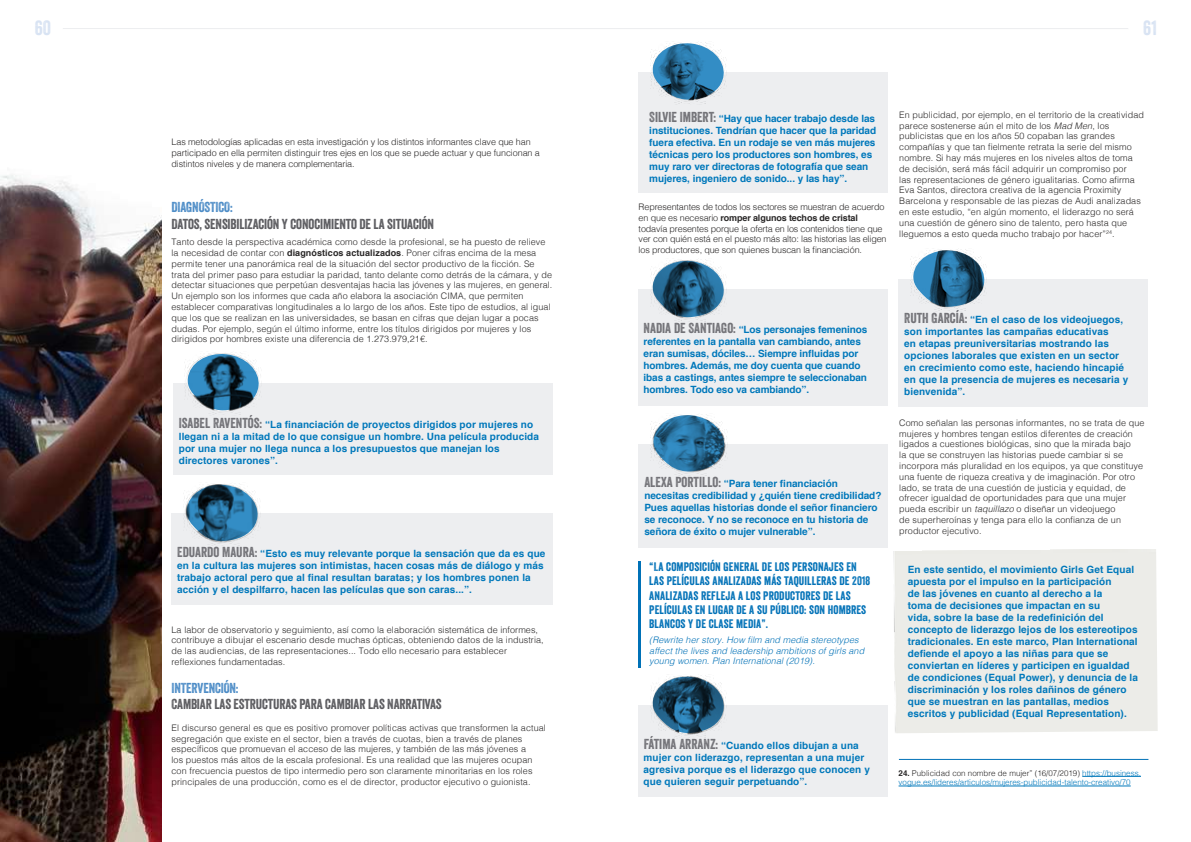
<style>
.page{position:relative;width:1191px;height:842px;background:#fff}
.page>*{position:absolute;margin:0;border:0;box-sizing:border-box;transform-origin:0 0}
.t1{font:20px "Veneer";color:#d8e3f3}
.t2{font:14px "Veneer";letter-spacing:-.01em;color:#5b5b5f}
.t3{font:14px "Veneer";letter-spacing:-.01em;color:#4b8bc6}
.t4{font:12px/14.4px "Veneer";letter-spacing:.01em;color:#0071b7}
.t5{font:700 10px/12px "Helvetica";letter-spacing:.01em;color:#0078bb}
.t6{font:700 10px/12px "Helvetica";letter-spacing:-.01em;color:#0078bb}
.t7{font:300 9px/10.8px "Helvetica";letter-spacing:.01em;color:#292727}
.t8{font:300 9px/10.8px "Helvetica";letter-spacing:-.015em;color:#292727}
.t9{font:300 9px/10.8px "Helvetica";letter-spacing:-.01em;color:#292727}
.t10{font:italic 300 9px/10.8px "Helvetica";letter-spacing:.01em;color:#0071b7}
.t11{font:300 8px/9.6px "Helvetica";color:#0078bb}
.s1{font-weight:700}
.s2{font-family:"Veneer";font-weight:400;font-size:14px;color:#727277}
.s3{font-style:italic}
.s4{font-weight:700;color:#292727}
.s5{color:#292727}
</style>
<div class="page">
<div style="left:638px;top:290px;width:249px;height:116px;background:#edeef0"></div>
<img style="left:0;top:175px;width:161px;height:667px">
<hr style="left:1082px;top:776px;width:59px;height:1px;background:#0078bb">
<hr style="left:898px;top:786px;width:232px;height:1px;background:#0078bb">
<hr style="left:899px;top:759px;width:249px;height:1px;background:#0071b7">
<div style="left:173px;top:384px;width:380px;height:91px;background:#edeef0"></div>
<svg style="left:187px;top:353px;width:73px;height:58px"></svg>
<div style="left:171px;top:513px;width:382px;height:91px;background:#edeef0"></div>
<img style="left:184px;top:497px;width:76px;height:49px">
<svg style="left:186px;top:484px;width:73px;height:57px"></svg>
<div style="left:638px;top:72px;width:249px;height:121px;background:#edeef0"></div>
<img style="left:650px;top:49px;width:76px;height:55px">
<svg style="left:652px;top:42px;width:73px;height:58px"></svg>
<div style="left:638px;top:444px;width:249px;height:103px;background:#edeef0"></div>
<img style="left:650px;top:421px;width:77px;height:55px">
<img style="left:650px;top:272px;width:76px;height:50px">
<svg style="left:652px;top:414px;width:74px;height:58px"></svg>
<div style="left:638px;top:705px;width:249px;height:92px;background:#edeef0"></div>
<img style="left:651px;top:690px;width:75px;height:48px">
<svg style="left:652px;top:675px;width:73px;height:58px"></svg>
<div style="left:898px;top:279px;width:250px;height:127px;background:#edeef0"></div>
<img style="left:910px;top:256px;width:76px;height:55px">
<svg style="left:912px;top:249px;width:73px;height:58px"></svg>
<svg style="left:652px;top:259px;width:73px;height:59px"></svg>
<hr style="left:63px;top:28px;width:1065px;height:1px;background:#edeef0">
<hr style="left:638px;top:562px;width:2px;height:106px;background:#0071b7">
<h1 class="t1" style="left:35px;top:16px;width:18px">60</h1>
<p class="t9" style="left:171px;top:136px;width:370px">Las metodologías aplicadas en esta investigación y los distintos informantes clave que han participado en ella permiten distinguir tres ejes en los que se puede actuar y que funcionan a distintos niveles y de manera complementaria.</p>
<h2 class="t3" style="left:171px;top:198px;width:63px">DIAGNÓSTICO:</h2>
<h2 class="t2" style="left:171px;top:215px;width:264px">DATOS, SENSIBILIZACIÓN Y CONOCIMIENTO DE LA SITUACIÓN</h2>
<p class="t7" style="left:171px;top:236px;width:382px">Tanto desde la perspectiva académica como desde la profesional, se ha puesto de relieve la necesidad de contar con <span class="s1">diagnósticos actualizados</span>. Poner cifras encima de la mesa permite tener una panorámica real de la situación del sector productivo de la ficción. Se trata del primer paso para estudiar la paridad, tanto delante como detrás de la cámara, y de detectar situaciones que perpetúan desventajas hacia las jóvenes y las mujeres, en general.<br>Un ejemplo son los informes que cada año elabora la asociación CIMA, que permiten establecer comparativas longitudinales a lo largo de los años. Este tipo de estudios, al igual que los que se realizan en las universidades, se basan en cifras que dejan lugar a pocas dudas. Por ejemplo, según el último informe, entre los títulos dirigidos por mujeres y los dirigidos por hombres existe una diferencia de 1.273.979,21€.</p>
<p class="t5" style="left:179px;top:418px;width:362px"><span class="s2">ISABEL RAVENTÓS:</span> “La financiación de proyectos dirigidos por mujeres no llegan ni a la mitad de lo que consigue un hombre. Una película producida por una mujer no llega nunca a los presupuestos que manejan los directores varones”.</p>
<p class="t5" style="left:177px;top:548px;width:370px"><span class="s2">EDUARDO MAURA:</span> “Esto es muy relevante porque la sensación que da es que en la cultura las mujeres son intimistas, hacen cosas más de diálogo y más trabajo actoral pero que al final resultan baratas; y los hombres ponen la acción y el despilfarro, hacen las películas que son caras...”.</p>
<p class="t7" style="left:171px;top:623px;width:374px">La labor de observatorio y seguimiento, así como la elaboración sistemática de informes, contribuye a dibujar el escenario desde muchas ópticas, obteniendo datos de la industria, de las audiencias, de las representaciones... Todo ello necesario para establecer reflexiones fundamentadas.</p>
<h2 class="t3" style="left:171px;top:679px;width:68px">INTERVENCIÓN:</h2>
<h2 class="t2" style="left:171px;top:696px;width:272px">CAMBIAR LAS ESTRUCTURAS PARA CAMBIAR LAS NARRATIVAS</h2>
<p class="t7" style="left:171px;top:721px;width:376px">El discurso general es que es positivo promover políticas activas que transformen la actual segregación que existe en el sector, bien a través de cuotas, bien a través de planes específicos que promuevan el acceso de las mujeres, y también de las más jóvenes a<br>los puestos más altos de la escala profesional. Es una realidad que las mujeres ocupan con frecuencia puestos de tipo intermedio pero son claramente minoritarias en los roles principales de una producción, como es el de director, productor ejecutivo o guionista.</p>
<h1 class="t1" style="left:1143px;top:16px;width:15px">61</h1>
<p class="t5" style="left:649px;top:112px;width:228px"><span class="s2">SILVIE IMBERT:</span> “Hay que hacer trabajo desde las instituciones. Tendrían que hacer que la paridad fuera efectiva. En un rodaje se ven más mujeres técnicas pero los productores son hombres, es muy raro ver directoras de fotografía que sean mujeres, ingeniero de sonido... y las hay”.</p>
<p class="t8" style="left:638px;top:201px;width:249px">Representantes de todos los sectores se muestran de acuerdo en que es necesario <span class="s1">romper algunos techos de cristal </span>todavía presentes porque la oferta en los contenidos tiene que ver con quién está en el puesto más alto: las historias las eligen los productores, que son quienes buscan la financiación.</p>
<p class="t7" style="left:899px;top:108px;width:246px">En publicidad, por ejemplo, en el territorio de la creatividad parece sostenerse aún el mito de los <span class="s3">Mad Men</span>, los publicistas que en los años 50 copaban las grandes compañías y que tan fielmente retrata la serie del mismo nombre. Si hay más mujeres en los niveles altos de toma de decisión, será más fácil adquirir un compromiso por<br>las representaciones de género igualitarias. Como afirma Eva Santos, directora creativa de la agencia Proximity Barcelona y responsable de las piezas de Audi analizadas en este estudio, “en algún momento, el liderazgo no será una cuestión de género sino de talento, pero hasta que lleguemos a esto queda mucho trabajo por hacer”<sup>24</sup>.</p>
<p class="t6" style="left:643px;top:324px;width:225px"><span class="s2">NADIA DE SANTIAGO:</span> “Los personajes femeninos referentes en la pantalla van cambiando, antes eran sumisas, dóciles… Siempre influidas por hombres. Además, me doy cuenta que cuando ibas a castings, antes siempre te seleccionaban hombres. Todo eso va cambiando”.</p>
<p class="t5" style="left:644px;top:478px;width:239px"><span class="s2">ALEXA PORTILLO:</span> “Para tener financiación necesitas credibilidad y ¿quién tiene credibilidad?<br>Pues aquellas historias donde el señor financiero se reconoce. Y no se reconoce en tu historia de señora de éxito o mujer vulnerable”.</p>
<h3 class="t4" style="left:649px;top:559px;width:222px">“LA COMPOSICIÓN GENERAL DE LOS PERSONAJES EN LAS PELÍCULAS ANALIZADAS MÁS TAQUILLERAS DE 2018<br>ANALIZADAS REFLEJA A LOS PRODUCTORES DE LAS PELÍCULAS EN LUGAR DE A SU PÚBLICO: SON HOMBRES BLANCOS Y DE CLASE MEDIA”.</h3>
<p class="t10" style="left:649px;top:634px;width:216px">(Rewrite her story. How film and media stereotypes affect the lives and leadership ambitions of girls and young women. Plan International (2019).</p>
<p class="t5" style="left:643px;top:740px;width:228px"><span class="s2">FÁTIMA ARRANZ:</span> “Cuando ellos dibujan a una mujer con liderazgo, representan a una mujer agresiva porque es el liderazgo que conocen y que quieren seguir perpetuando”.</p>
<p class="t5" style="left:904px;top:313px;width:225px"><span class="s2">RUTH GARCÍA:</span> “En el caso de los videojuegos, son importantes las campañas educativas<br>en etapas preuniversitarias mostrando las opciones laborales que existen en un sector en crecimiento como este, haciendo hincapié en que la presencia de mujeres es necesaria y bienvenida”.</p>
<p class="t7" style="left:899px;top:417px;width:247px">Como señalan las personas informantes, no se trata de que mujeres y hombres tengan estilos diferentes de creación ligados a cuestiones biológicas, sino que la mirada bajo<br>la que se construyen las historias puede cambiar si se incorpora más pluralidad en los equipos, ya que constituye una fuente de riqueza creativa y de imaginación. Por otro lado, se trata de una cuestión de justicia y equidad, de ofrecer igualdad de oportunidades para que una mujer pueda escribir un <span class="s3">taquillazo</span> o diseñar un videojuego<br>de superheroínas y tenga para ello la confianza de un productor ejecutivo.</p>
<p class="t5" style="left:907px;top:563px;width:232px">En este sentido, el movimiento Girls Get Equal apuesta por el impulso en la participación<br>de las jóvenes en cuanto al derecho a la<br>toma de decisiones que impactan en su<br>vida, sobre la base de la redefinición del concepto de liderazgo lejos de los estereotipos tradicionales. En este marco, Plan International defiende el apoyo a las niñas para que se conviertan en líderes y participen en igualdad de condiciones (Equal Power), y denuncia de la discriminación y los roles dañinos de género que se muestran en las pantallas, medios escritos y publicidad (Equal Representation).</p>
<p class="t11" style="left:898px;top:767px;width:244px"><span class="s4">24.</span> <span class="s5">Publicidad con nombre de mujer” (16/07/2019)</span> https://business. vogue.es/lideres/articulos/mujeres-publicidad-talento-creativo/70</p>
</div>
